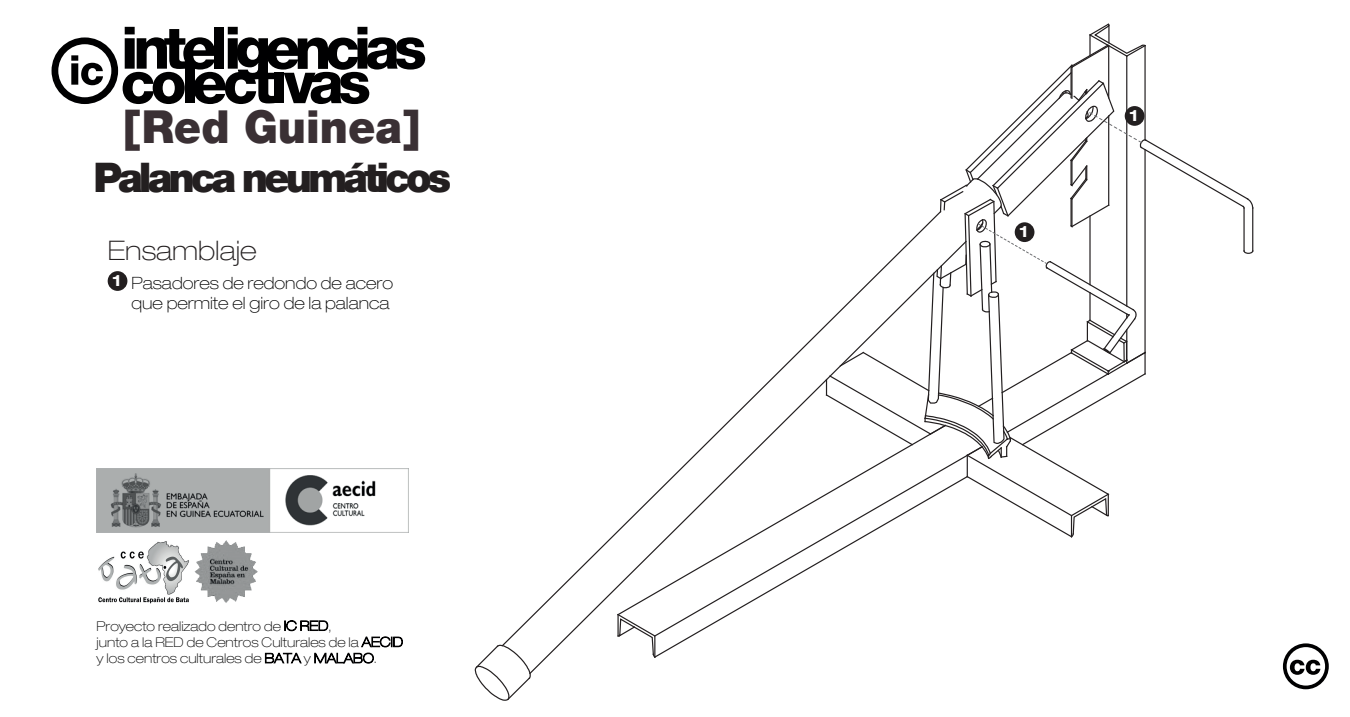
<style>
.page{position:relative;width:1350px;height:717px;background:#fff}
.page>*{position:absolute;margin:0;border:0;box-sizing:border-box;transform-origin:0 0}
.t1{font:900 45.45px "Helvetica 95";color:#3a3034;scale:.96 1}
.t2{font:900 40.65px "Helvetica 95";letter-spacing:-.1em;color:#231f20}
.t3{font:100 expanded 27px "Helvetica Neue LT Std";color:#231f20}
.t4{font:100 expanded 16.95px/20.4px "Helvetica Neue LT Std";color:#000001}
.t5{font:700 expanded 15.75px "Helvetica Neue LT Std";color:#fff}
.t6{font:100 expanded 13.5px/16.2px "Helvetica Neue LT Std";color:#000001}
</style>
<div class="page">
<svg style="left:265px;top:620px;width:138px;height:44px"></svg>
<img style="left:194px;top:540px;width:64px;height:63px">
<img style="left:98px;top:541px;width:91px;height:63px">
<img style="left:97px;top:469px;width:311px;height:63px">
<svg style="left:1283px;top:643px;width:46px;height:46px"></svg>
<svg style="left:52px;top:27px;width:373px;height:77px"></svg>
<div style="left:108px;top:271px;width:19px;height:20px;background:#231f20;border-radius:50%"></div>
<svg style="left:503px;top:325px;width:359px;height:322px"></svg>
<svg style="left:474px;top:644px;width:57px;height:57px"></svg>
<svg style="left:825px;top:23px;width:429px;height:515px"></svg>
<div style="left:1015px;top:222px;width:19px;height:20px;background:#231f20;border-radius:50%"></div>
<div style="left:1125px;top:106px;width:19px;height:20px;background:#231f20;border-radius:50%"></div>
<h1 class="t1" style="left:124px;top:100px;width:310px">[Red Guinea]</h1>
<h2 class="t2" style="left:94px;top:153px;width:359px">Palanca neumáticos</h2>
<h3 class="t3" style="left:108px;top:234px;width:151px">Ensamblaje</h3>
<p class="t5" style="left:113px;top:271px;width:10px">1</p>
<p class="t4" style="left:131px;top:272px;width:263px">Pasadores de redondo de acero que permite el giro de la palanca</p>
<p class="t6" style="left:97px;top:618px;width:186px">Proyecto realizado dentro de</p>
<p class="t6" style="left:97px;top:618px;width:264px;text-indent:232px">, junto a la RED de Centros Culturales de la y los centros culturales de</p>
<p class="t6" style="left:304px;top:650px;width:9px">y</p>
<p class="t6" style="left:374px;top:650px;width:4px">.</p>
<p class="t5" style="left:1020px;top:222px;width:10px">1</p>
<p class="t5" style="left:1130px;top:106px;width:10px">1</p>
</div>
